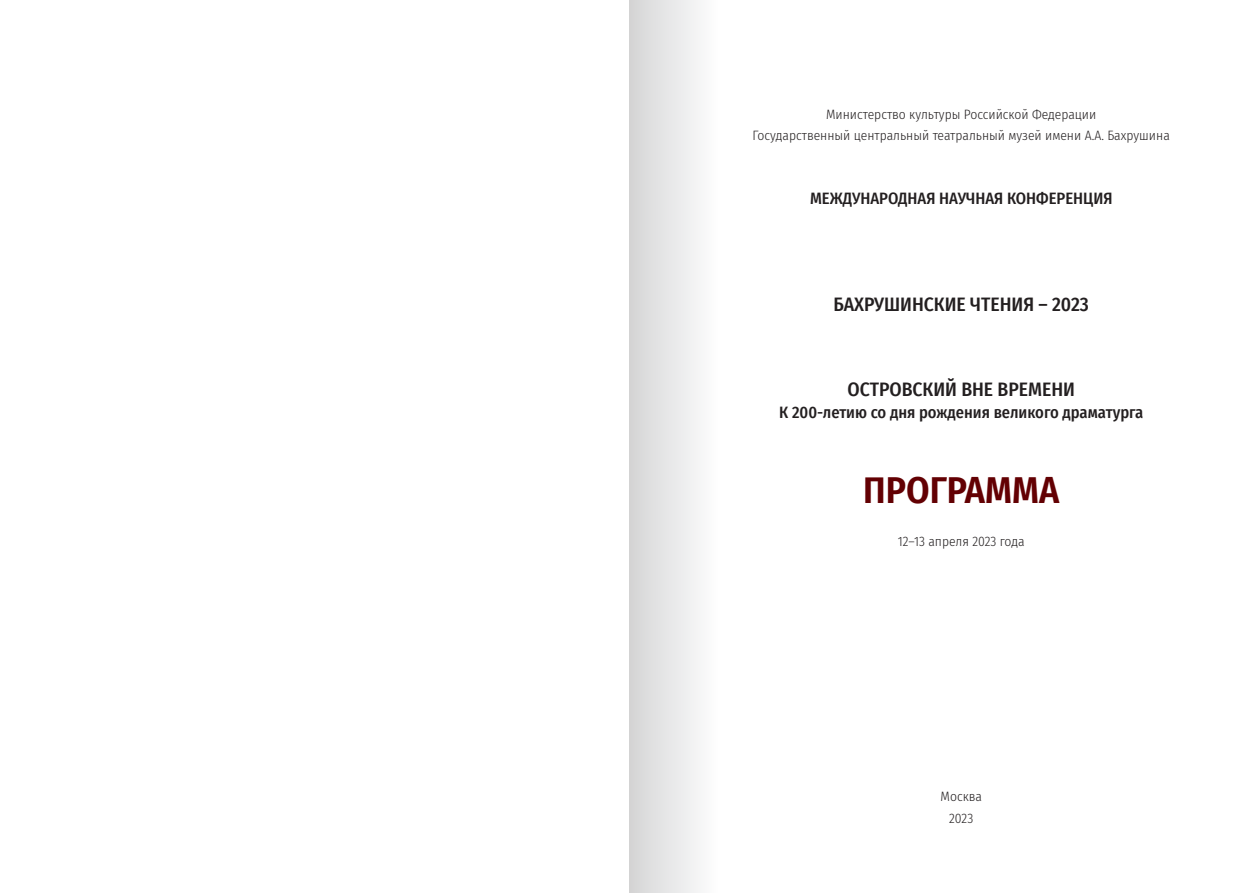
<style>
.page{position:relative;width:1259px;height:893px;background:#fff}
.page>*{position:absolute;margin:0;border:0;box-sizing:border-box;transform-origin:0 0}
.t1{font:600 37.5px "Fira Sans Condensed";color:#630003}
.t2{font:500 19.5px "Fira Sans Condensed";color:#231f20}
.t3{font:500 16.5px "Fira Sans Condensed";color:#231f20}
.t4{font:300 13.5px/21.3px "Fira Sans Condensed";color:#231f20;text-align:center}
</style>
<div class="page">
<div style="left:629px;top:0;width:88px;height:893px;background:linear-gradient(to right,#d5d5d5,#fdfdfd)"></div>
<p class="t4" style="left:752px;top:104px;width:419px">Министерство культуры Российской Федерации<br>Государственный центральный театральный музей имени А.А. Бахрушина</p>
<p class="t3" style="left:810px;top:185px;width:304px">МЕЖДУНАРОДНАЯ НАУЧНАЯ КОНФЕРЕНЦИЯ</p>
<h2 class="t2" style="left:833px;top:288px;width:257px">БАХРУШИНСКИЕ ЧТЕНИЯ – 2023</h2>
<h2 class="t2" style="left:847px;top:374px;width:229px">ОСТРОВСКИЙ ВНЕ ВРЕМЕНИ</h2>
<p class="t3" style="left:779px;top:399px;width:365px">К 200-летию со дня рождения великого драматурга</p>
<h1 class="t1" style="left:863px;top:459px;width:197px">ПРОГРАММА</h1>
<p class="t4" style="left:898px;top:530px;width:128px">12–13 апреля 2023 года</p>
<p class="t4" style="left:940px;top:786px;width:43px">Москва<br>2023</p>
</div>
